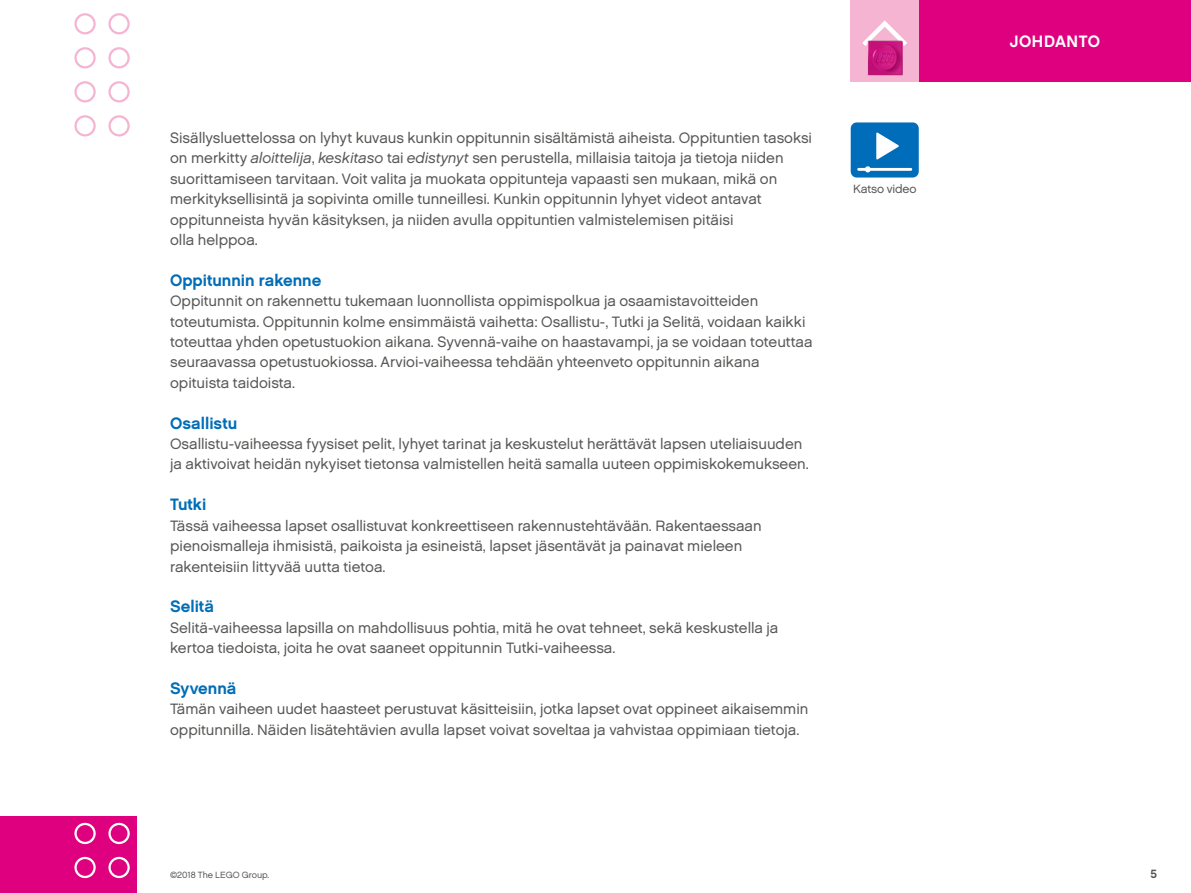
<style>
.page{position:relative;width:1191px;height:893px;background:#fff}
.page>*{position:absolute;margin:0;border:0;box-sizing:border-box;transform-origin:0 0}
.t1{font:700 16.5px "LEGO Chalet 60";color:#006db7}
.t2{font:700 16.5px "LEGO Chalet 60";letter-spacing:.03em;color:#fff}
.t3{font:15px/20.4px "LEGO Chalet 60";color:#575756}
.t4{font:12px "LEGO Chalet 60";letter-spacing:-.01em;color:#575756}
.t5{font:700 12px "LEGO Chalet 60";color:#575756}
.t6{font:9px "LEGO Chalet 60";color:#575756}
.s1{font-style:italic}
</style>
<div class="page">
<div style="left:0;top:816px;width:136px;height:77px;background:#de007e"></div>
<div style="left:918px;top:0;width:273px;height:82px;background:#de007e"></div>
<div style="left:850px;top:0;width:68px;height:82px;background:#f5b5d2"></div>
<svg style="left:862px;top:20px;width:45px;height:31px"></svg>
<img style="left:867px;top:40px;width:35px;height:36px">
<svg style="left:74px;top:115px;width:22px;height:21px"></svg>
<svg style="left:74px;top:81px;width:22px;height:21px"></svg>
<svg style="left:74px;top:47px;width:22px;height:21px"></svg>
<svg style="left:74px;top:13px;width:22px;height:21px"></svg>
<svg style="left:108px;top:115px;width:22px;height:21px"></svg>
<svg style="left:108px;top:81px;width:22px;height:21px"></svg>
<svg style="left:108px;top:47px;width:22px;height:21px"></svg>
<svg style="left:108px;top:13px;width:22px;height:21px"></svg>
<svg style="left:74px;top:857px;width:22px;height:21px"></svg>
<svg style="left:74px;top:823px;width:22px;height:21px"></svg>
<svg style="left:108px;top:857px;width:22px;height:21px"></svg>
<svg style="left:108px;top:823px;width:22px;height:21px"></svg>
<div style="left:850px;top:122px;width:68px;height:56px;background:#006dbb;border-radius:6px"></div>
<svg style="left:876px;top:132px;width:23px;height:28px"></svg>
<hr style="left:858px;top:168px;width:53px;height:3px;background:#fff">
<svg style="left:864px;top:166px;width:6px;height:6px"></svg>
<p class="t3" style="left:170px;top:127px;width:643px">Sisällysluettelossa on lyhyt kuvaus kunkin oppitunnin sisältämistä aiheista. Oppituntien tasoksi on merkitty <span class="s1">aloittelija</span>, <span class="s1">keskitaso</span> tai <span class="s1">edistynyt</span> sen perustella, millaisia taitoja ja tietoja niiden suorittamiseen tarvitaan. Voit valita ja muokata oppitunteja vapaasti sen mukaan, mikä on merkityksellisintä ja sopivinta omille tunneillesi. Kunkin oppitunnin lyhyet videot antavat oppitunneista hyvän käsityksen, ja niiden avulla oppituntien valmistelemisen pitäisi<br>olla helppoa.</p>
<p class="t1" style="left:170px;top:270px;width:153px">Oppitunnin rakenne</p>
<p class="t3" style="left:170px;top:291px;width:644px">Oppitunnit on rakennettu tukemaan luonnollista oppimispolkua ja osaamistavoitteiden toteutumista. Oppitunnin kolme ensimmäistä vaihetta: Osallistu-, Tutki ja Selitä, voidaan kaikki toteuttaa yhden opetustuokion aikana. Syvennä-vaihe on haastavampi, ja se voidaan toteuttaa seuraavassa opetustuokiossa. Arvioi-vaiheessa tehdään yhteenveto oppitunnin aikana opituista taidoista.</p>
<p class="t1" style="left:170px;top:412px;width:69px">Osallistu</p>
<p class="t3" style="left:170px;top:434px;width:638px">Osallistu-vaiheessa fyysiset pelit, lyhyet tarinat ja keskustelut herättävät lapsen uteliaisuuden ja aktivoivat heidän nykyiset tietonsa valmistellen heitä samalla uuteen oppimiskokemukseen.</p>
<p class="t1" style="left:170px;top:494px;width:38px">Tutki</p>
<p class="t3" style="left:170px;top:515px;width:593px">Tässä vaiheessa lapset osallistuvat konkreettiseen rakennustehtävään. Rakentaessaan pienoismalleja ihmisistä, paikoista ja esineistä, lapset jäsentävät ja painavat mieleen rakenteisiin littyvää uutta tietoa.</p>
<p class="t1" style="left:170px;top:596px;width:45px">Selitä</p>
<p class="t3" style="left:170px;top:617px;width:610px">Selitä-vaiheessa lapsilla on mahdollisuus pohtia, mitä he ovat tehneet, sekä keskustella ja kertoa tiedoista, joita he ovat saaneet oppitunnin Tutki-vaiheessa.</p>
<p class="t1" style="left:170px;top:678px;width:68px">Syvennä</p>
<p class="t3" style="left:170px;top:699px;width:640px">Tämän vaiheen uudet haasteet perustuvat käsitteisiin, jotka lapset ovat oppineet aikaisemmin oppitunnilla. Näiden lisätehtävien avulla lapset voivat soveltaa ja vahvistaa oppimiaan tietoja.</p>
<p class="t4" style="left:853px;top:181px;width:65px">Katso video</p>
<p class="t6" style="left:170px;top:869px;width:101px">©2018 The LEGO Group.</p>
<p class="t2" style="left:1009px;top:30px;width:92px">JOHDANTO</p>
<p class="t5" style="left:1150px;top:866px;width:8px">5</p>
</div>
